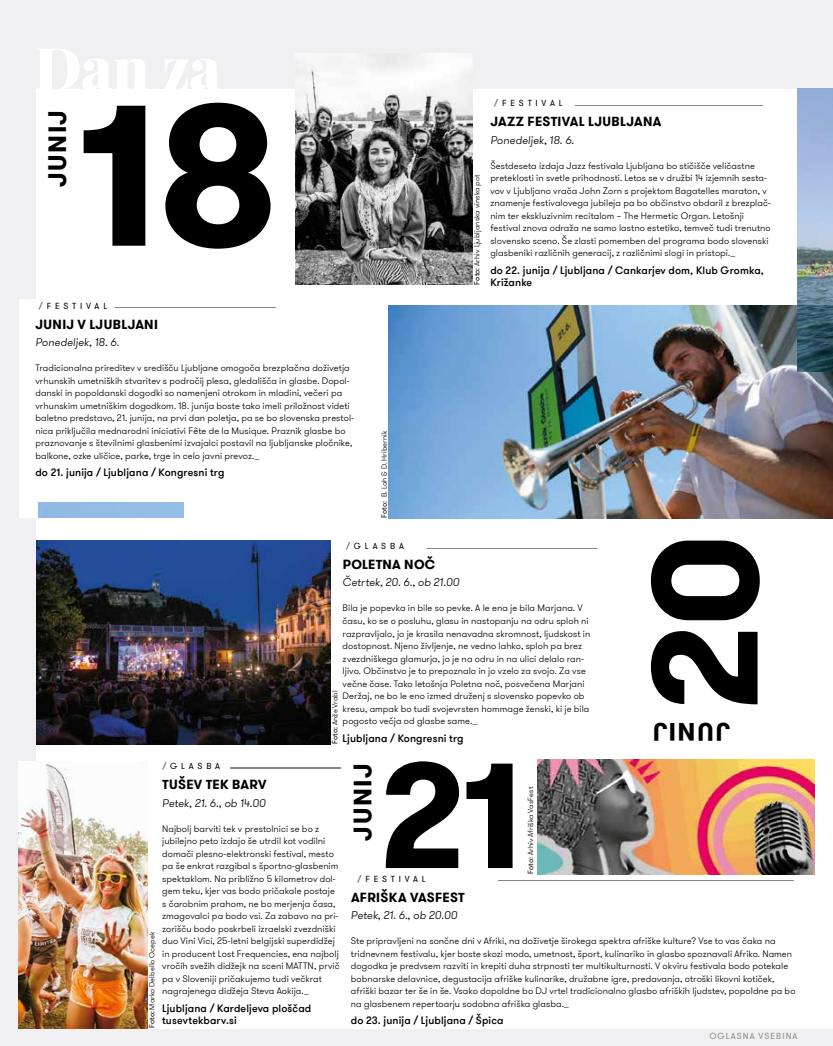
<style>
.page{position:relative;width:833px;height:1046px;background:#fff}
.page>*{position:absolute;margin:0;border:0;box-sizing:border-box;transform-origin:0 0}
.t1{font:700 199.88px "GT Walsheim Pro";color:#000}
.t2{font:700 149.12px "GT Walsheim Pro";color:#000}
.t3{font:700 25px "GT Walsheim Pro";letter-spacing:.065em;color:#000}
.t4{font:700 13.12px "GT Walsheim Pro";letter-spacing:.02em;color:#000}
.t5{font:italic 300 11.25px "GT Walsheim Pro";color:#000}
.t6{font:500 10.62px/12.5px "GT Walsheim Pro";letter-spacing:.01em;color:#000}
.t7{font:300 9.38px/12.5px "GT Walsheim Pro";letter-spacing:.005em;color:#000}
.t8{font:8.75px "GT Walsheim Pro";letter-spacing:.43em;color:#000}
.t9{font:8.75px "GT Walsheim Pro";letter-spacing:.12em;color:#8e8e8d}
.t10{font:300 7.5px "GT Walsheim Pro";letter-spacing:.01em;color:#000}
.s1{font-family:"Rubik";font-weight:500;color:#78797e}
.s2{font-weight:400}
</style>
<div class="page">
<div style="left:0;top:0;width:833px;height:1045px;background:#f0eff1"></div>
<div style="left:36px;top:89px;width:797px;height:939px;background:#fff"></div>
<img style="left:295px;top:53px;width:177px;height:231px">
<hr style="left:575px;top:105px;width:188px;height:1px;background:#878787">
<img style="left:388px;top:305px;width:445px;height:214px">
<hr style="left:115px;top:307px;width:161px;height:1px;background:#878787">
<div style="left:19px;top:299px;width:17px;height:219px;background:#fff"></div>
<hr style="left:427px;top:547px;width:170px;height:1px;background:#878787">
<img style="left:36px;top:540px;width:295px;height:204px">
<img style="left:19px;top:761px;width:129px;height:267px">
<hr style="left:230px;top:767px;width:111px;height:2px;background:#878787">
<img style="left:537px;top:759px;width:278px;height:115px">
<hr style="left:498px;top:880px;width:295px;height:1px;background:#878787">
<img style="left:797px;top:89px;width:36px;height:282px">
<h3 class="t3" style="left:41px;top:187px;width:79px;rotate:-90deg">JUNIJ</h3>
<h1 class="t1" style="left:78px;top:45px;width:203px">18</h1>
<p class="t8" style="left:38px;top:300px;width:70px"><span class="s1">/</span>FESTIVAL</p>
<h3 class="t4" style="left:36px;top:315px;width:124px">JUNIJ V LJUBLJANI</h3>
<p class="t5" style="left:35px;top:335px;width:85px">Ponedeljek, 18. 6.</p>
<p class="t7" style="left:35px;top:362px;width:320px">Tradicionalna prireditev v središču Ljubljane omogoča brezplačna doživetja vrhunskih umetniških stvaritev s področij plesa, gledališča in glasbe. Dopol&shy;danski in popoldanski dogodki so namenjeni otrokom in mladini, večeri pa vrhunskim umetniškim dogodkom. 18. junija boste tako imeli priložnost videti baletno predstavo, 21. junija, na prvi dan poletja, pa se bo slovenska prestol&shy;nica priključila mednarodni iniciativi Fête de la Musique. Praznik glasbe bo praznovanje s številnimi glasbenimi izvajalci postavil na ljubljanske pločnike, balkone, ozke uličice, parke, trge in celo javni prevoz._</p>
<p class="t6" style="left:35px;top:466px;width:191px">do 21. junija / Ljubljana / Kongresni trg</p>
<p class="t10" style="left:379px;top:518px;width:89px;rotate:-90deg"><span class="s2">Foto:</span> B. Lah &amp; D. Hribernik</p>
<p class="t10" style="left:472px;top:284px;width:112px;rotate:-90deg"><span class="s2">Foto:</span> Arhiv Ljubljanska vinska pot</p>
<p class="t8" style="left:494px;top:98px;width:70px"><span class="s1">/</span>FESTIVAL</p>
<h3 class="t4" style="left:490px;top:113px;width:172px">JAZZ FESTIVAL LJUBLJANA</h3>
<p class="t5" style="left:490px;top:133px;width:85px">Ponedeljek, 18. 6.</p>
<p class="t7" style="left:490px;top:159px;width:282px">Šestdeseta izdaja Jazz festivala Ljubljana bo stičišče veličastne preteklosti in svetle prihodnosti. Letos se v družbi 14 izjemnih sesta&shy;vov v Ljubljano vrača John Zorn s projektom Bagatelles maraton, v znamenje festivalovega jubileja pa bo občinstvo obdaril z brezplač&shy;nim ter ekskluzivnim recitalom – The Hermetic Organ. Letošnji festival znova odraža ne samo lastno estetiko, temveč tudi trenutno slovensko sceno. Še zlasti pomemben del programa bodo slovenski glasbeniki različnih generacij, z različnimi slogi in pristopi._</p>
<p class="t6" style="left:490px;top:264px;width:275px">do 22. junija / Ljubljana / Cankarjev dom, Klub Gromka,<br>Križanke</p>
<p class="t8" style="left:346px;top:540px;width:59px"><span class="s1">/</span>GLASBA</p>
<h3 class="t4" style="left:343px;top:555px;width:94px">POLETNA NOČ</h3>
<p class="t5" style="left:343px;top:575px;width:118px">Četrtek, 20. 6., ob 21.00</p>
<p class="t7" style="left:343px;top:602px;width:249px">Bila je popevka in bile so pevke. A le ena je bila Marjana. V času, ko se o posluhu, glasu in nastopanju na odru sploh ni razpravljalo, jo je krasila nenavadna skromnost, ljudskost in dostopnost. Njeno življenje, ne vedno lahko, sploh pa brez zvezdniškega glamurja, jo je na odru in na ulici delalo ran&shy;ljivo. Občinstvo je to prepoznalo in jo vzelo za svojo. Za vse večne čase. Tako letošnja Poletna noč, posvečena Marjani Deržaj, ne bo le eno izmed druženj s slovensko popevko ob kresu, ampak bo tudi svojevrsten hommage ženski, ki je bila pogosto večja od glasbe same._</p>
<p class="t6" style="left:343px;top:731px;width:122px">Ljubljana / Kongresni trg</p>
<p class="t10" style="left:330px;top:744px;width:55px;rotate:-90deg"><span class="s2">Foto:</span> Anže Vrabl</p>
<h2 class="t2" style="left:608px;top:711px;width:178px;rotate:-90deg">20</h2>
<h3 class="t3" style="left:730px;top:747px;width:79px;rotate:-180deg">JUNIJ</h3>
<p class="t8" style="left:162px;top:760px;width:59px"><span class="s1">/</span>GLASBA</p>
<h3 class="t4" style="left:162px;top:775px;width:106px">TUŠEV TEK BARV</h3>
<p class="t5" style="left:162px;top:795px;width:105px">Petek, 21. 6., ob 14.00</p>
<p class="t7" style="left:162px;top:822px;width:179px">Najbolj barviti tek v prestolnici se bo z jubilejno peto izdajo še utrdil kot vodilni domači plesno-elektronski festival, mesto pa še enkrat razgibal s športno-glasbenim spektaklom. Na približno 5 kilometrov dol&shy;gem teku, kjer vas bodo pričakale postaje s čarobnim prahom, ne bo merjenja časa, zmagovalci pa bodo vsi. Za zabavo na pri&shy;zorišču bodo poskrbeli izraelski zvezdniški duo Vini Vici, 25-letni belgijski superdidžej in producent Lost Frequencies, ena najbolj vročih svežih didžejk na sceni MATTN, prvič pa v Sloveniji pričakujemo tudi večkrat nagrajenega didžeja Steva Aokija._</p>
<p class="t6" style="left:162px;top:1001px;width:151px">Ljubljana / Kardeljeva ploščad tusevtekbarv.si</p>
<p class="t10" style="left:147px;top:1028px;width:98px;rotate:-90deg"><span class="s2">Foto:</span> Marko Delbello Ocepek</p>
<h3 class="t3" style="left:346px;top:840px;width:79px;rotate:-90deg">JUNIJ</h3>
<h2 class="t2" style="left:379px;top:718px;width:145px">21</h2>
<p class="t8" style="left:357px;top:873px;width:70px"><span class="s1">/</span>FESTIVAL</p>
<p class="t10" style="left:526px;top:874px;width:89px;rotate:-90deg"><span class="s2">Foto:</span> Arhiv Afriška VasFest</p>
<h3 class="t4" style="left:351px;top:888px;width:115px">AFRIŠKA VASFEST</h3>
<p class="t5" style="left:351px;top:908px;width:108px">Petek, 21. 6., ob 20.00</p>
<p class="t7" style="left:351px;top:934px;width:446px">Ste pripravljeni na sončne dni v Afriki, na doživetje širokega spektra afriške kulture? Vse to vas čaka na tridnevnem festivalu, kjer boste skozi modo, umetnost, šport, kulinariko in glasbo spoznavali Afriko. Namen dogodka je predvsem razviti in krepiti duha strpnosti ter multikulturnosti. V okviru festivala bodo potekale bobnarske delavnice, degustacija afriške kulinarike, družabne igre, predavanja, otroški likovni kotiček, afriški bazar ter še in še. Vsako dopoldne bo DJ vrtel tradicionalno glasbo afriških ljudstev, popoldne pa bo na glasbenem repertoarju sodobna afriška glasba._</p>
<p class="t6" style="left:351px;top:1014px;width:154px">do 23. junija / Ljubljana / Špica</p>
<p class="t9" style="left:709px;top:1030px;width:89px">OGLASNA VSEBINA</p>
</div>
